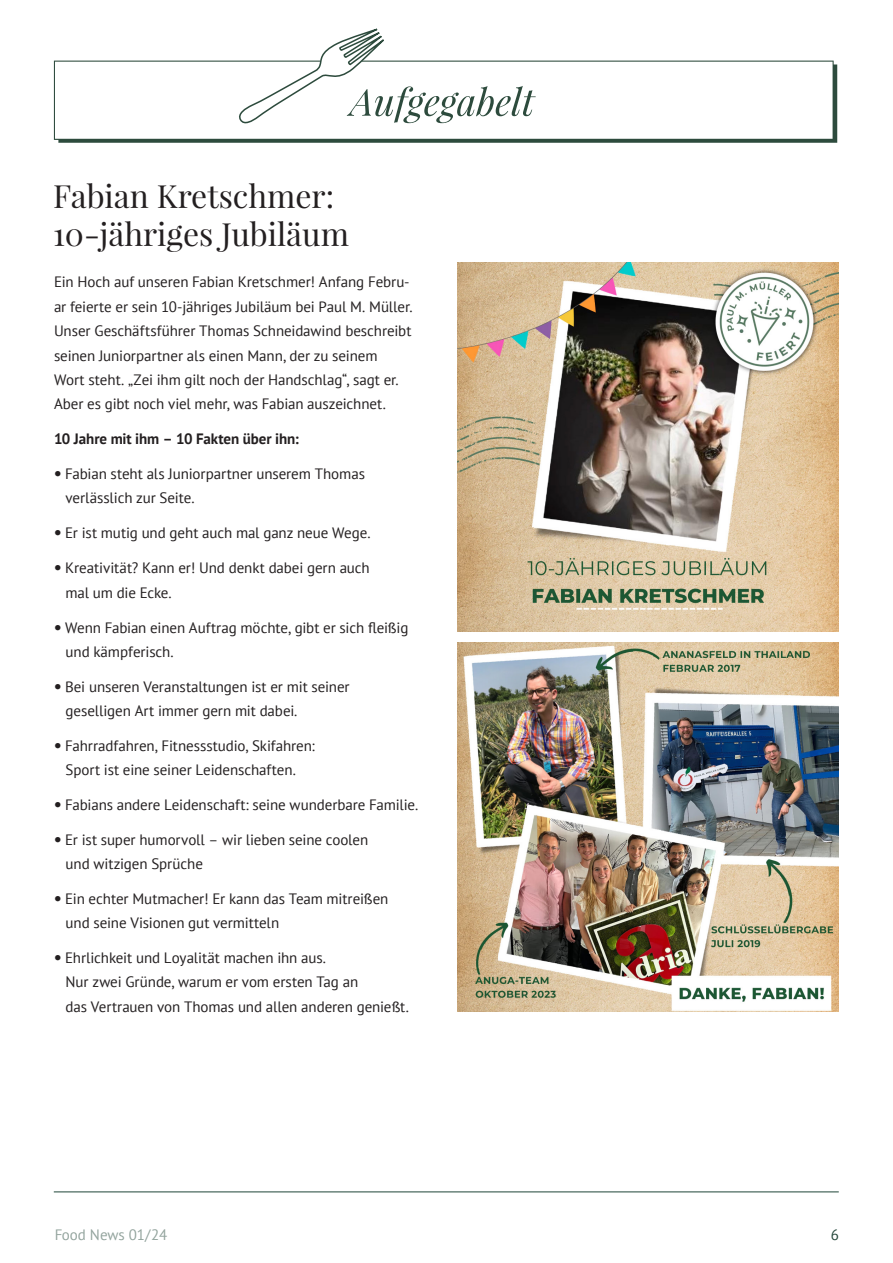
<style>
.page{position:relative;width:893px;height:1263px;background:#fff}
.page>*{position:absolute;margin:0;border:0;box-sizing:border-box;transform-origin:0 0}
.Überschrift{font:31.8px "Playfair Display";color:#231f20}
.Einleitung{font:15px/24.3px "PT Sans";letter-spacing:-.005em;color:#231f20}
.Einleitung-2{font:700 15px "PT Sans";letter-spacing:-.005em;color:#231f20}
.t1{font:15px "PT Sans";color:#25473a}
.s1{font-family:"Helvetica Neue LT Pro";font-weight:300}
</style>
<div class="page">
<svg style="left:54px;top:61px;width:783px;height:82px"></svg>
<svg style="left:235px;top:28px;width:301px;height:98px"></svg>
<img style="left:457px;top:263px;width:382px;height:368px">
<img style="left:457px;top:643px;width:382px;height:368px">
<hr style="left:54px;top:1191px;width:785px;height:1px;background:#1f4638">
<p class="Überschrift" style="left:53px;top:176px;width:283px">Fabian Kretschmer:</p>
<p class="Überschrift" style="left:53px;top:215px;width:297px">10-jähriges Jubiläum</p>
<p class="Einleitung" style="left:54px;top:270px;width:360px">Ein Hoch auf unseren Fabian Kretschmer! Anfang Febru&shy;ar feierte er sein 10-jähriges Jubiläum bei Paul M. Müller.<br>Unser Geschäftsführer Thomas Schneidawind beschreibt seinen Juniorpartner als einen Mann, der zu seinem<br>Wort steht. „Zei ihm gilt noch der Handschlag“, sagt er.<br>Aber es gibt noch viel mehr, was Fabian auszeichnet.</p>
<p class="Einleitung-2" style="left:54px;top:429px;width:246px">10 Jahre mit ihm – 10 Fakten über ihn:</p>
<p class="Einleitung" style="left:54px;top:461px;width:312px"><span class="s1">•</span> Fabian steht als Juniorpartner unserem Thomas</p>
<p class="Einleitung" style="left:66px;top:486px;width:131px">verlässlich zur Seite.</p>
<p class="Einleitung" style="left:54px;top:521px;width:318px"><span class="s1">•</span> Er ist mutig und geht auch mal ganz neue Wege.</p>
<p class="Einleitung" style="left:54px;top:556px;width:317px"><span class="s1">•</span> Kreativität? Kann er! Und denkt dabei gern auch</p>
<p class="Einleitung" style="left:66px;top:580px;width:108px">mal um die Ecke.</p>
<p class="Einleitung" style="left:54px;top:615px;width:356px"><span class="s1">•</span> Wenn Fabian einen Auftrag möchte, gibt er sich fleißig</p>
<p class="Einleitung" style="left:66px;top:639px;width:110px">und kämpferisch.</p>
<p class="Einleitung" style="left:54px;top:674px;width:297px"><span class="s1">•</span> Bei unseren Veranstaltungen ist er mit seiner</p>
<p class="Einleitung" style="left:66px;top:698px;width:233px">geselligen Art immer gern mit dabei.</p>
<p class="Einleitung" style="left:54px;top:733px;width:262px"><span class="s1">•</span> Fahrradfahren, Fitnessstudio, Skifahren:</p>
<p class="Einleitung" style="left:66px;top:757px;width:232px">Sport ist eine seiner Leidenschaften.</p>
<p class="Einleitung" style="left:54px;top:792px;width:366px"><span class="s1">•</span> Fabians andere Leidenschaft: seine wunderbare Familie.</p>
<p class="Einleitung" style="left:54px;top:827px;width:316px"><span class="s1">•</span> Er ist super humorvoll – wir lieben seine coolen</p>
<p class="Einleitung" style="left:66px;top:851px;width:139px">und witzigen Sprüche</p>
<p class="Einleitung" style="left:54px;top:886px;width:336px"><span class="s1">•</span> Ein echter Mutmacher! Er kann das Team mitreißen</p>
<p class="Einleitung" style="left:66px;top:910px;width:215px">und seine Visionen gut vermitteln</p>
<p class="Einleitung" style="left:54px;top:945px;width:274px"><span class="s1">•</span> Ehrlichkeit und Loyalität machen ihn aus.</p>
<p class="Einleitung" style="left:66px;top:970px;width:294px">Nur zwei Gründe, warum er vom ersten Tag an</p>
<p class="Einleitung" style="left:66px;top:994px;width:345px">das Vertrauen von Thomas und allen anderen genießt.</p>
<p class="t1" style="left:54px;top:1225px;width:115px">Food News 01/24</p>
<p class="t1" style="left:831px;top:1225px;width:10px">6</p>
</div>
